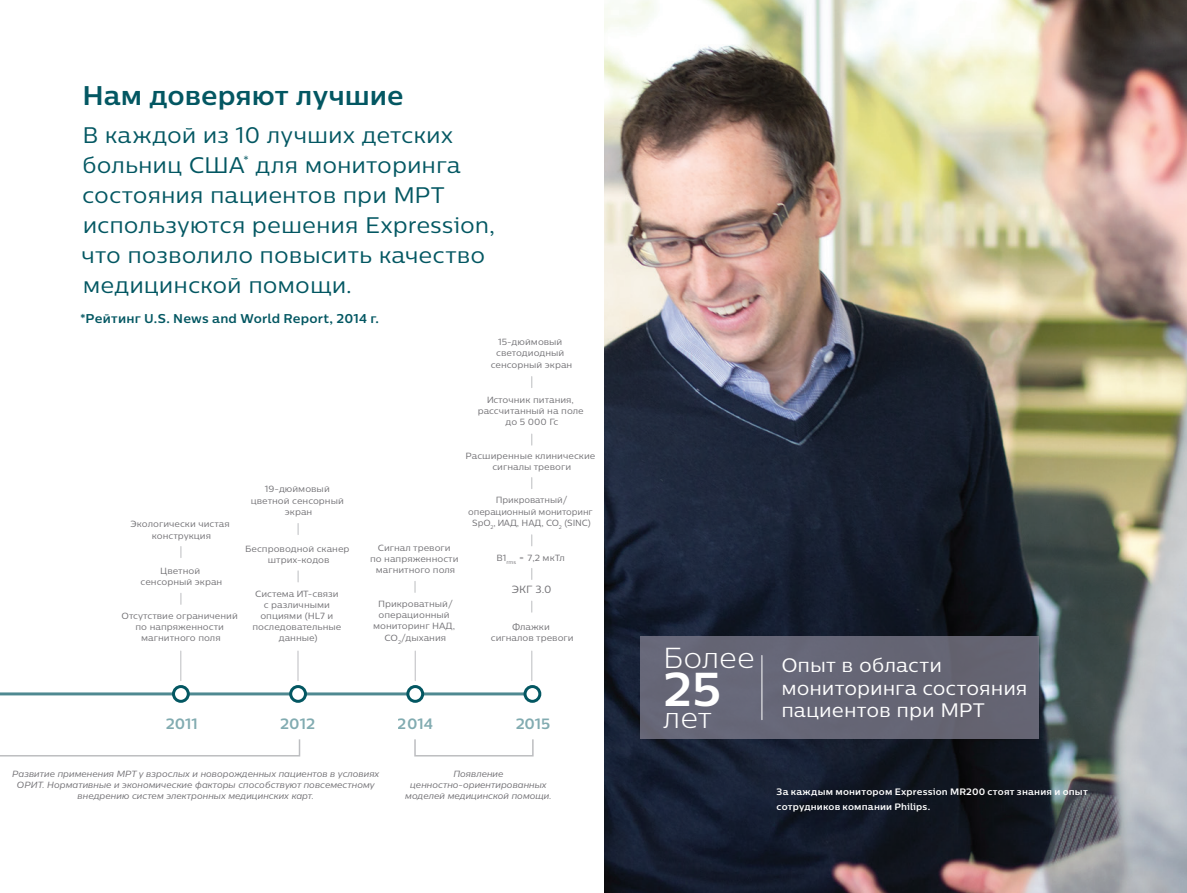
<style>
.page{position:relative;width:1187px;height:893px;background:#fff}
.page>*{position:absolute;margin:0;border:0;box-sizing:border-box;transform-origin:0 0}
.t1{font:700 47.4px "Centrale Sans Pro";color:#fff}
.t2{font:300 28.95px "Centrale Sans Pro";letter-spacing:-.005em;color:#fff}
.t3{font:700 27px "Centrale Sans Pro";color:#035762}
.t4{font:22.5px/30px "Centrale Sans Pro";color:#035762}
.t5{font:19.5px/22.5px "Centrale Sans Pro";color:#fff}
.t6{font:700 14.85px "Centrale Sans Pro";color:#035762}
.t7{font:700 12.75px "Centrale Sans Pro";letter-spacing:.015em;color:#035762}
.t8{font:10.5px "Centrale Sans Pro";color:#717074}
.t9{font:700 9.3px/15px "Centrale Sans Pro";letter-spacing:.02em;color:#fff}
.t10{font:9px/11.2px "Centrale Sans Pro";color:#717074;text-align:center}
.t11{font:italic 9px/11.2px "Centrale Sans Pro";color:#717074;text-align:center}
</style>
<div class="page">
<img style="left:604px;top:0;width:582px;height:893px">
<div style="left:640px;top:636px;width:399px;height:103px;background:#656675"></div>
<hr style="left:761px;top:655px;width:1px;height:65px;background:#fff">
<hr style="left:0;top:692px;width:532px;height:3px;background:#035762">
<div style="left:173px;top:686px;width:15px;height:15px;background:#fff;border-radius:50%"></div>
<div style="left:172px;top:685px;width:18px;height:18px;border:3px solid #035762;border-radius:50%"></div>
<div style="left:291px;top:686px;width:14px;height:15px;background:#fff;border-radius:50%"></div>
<div style="left:289px;top:685px;width:18px;height:18px;border:3px solid #035762;border-radius:50%"></div>
<div style="left:408px;top:686px;width:14px;height:15px;background:#fff;border-radius:50%"></div>
<div style="left:406px;top:685px;width:18px;height:18px;border:3px solid #035762;border-radius:50%"></div>
<div style="left:525px;top:686px;width:15px;height:15px;background:#fff;border-radius:50%"></div>
<div style="left:523px;top:685px;width:18px;height:18px;border:3px solid #035762;border-radius:50%"></div>
<svg style="left:180px;top:546px;width:1px;height:12px"></svg>
<hr style="left:180px;top:651px;width:1px;height:30px;background:#bcbdc0">
<hr style="left:531px;top:651px;width:1px;height:30px;background:#bcbdc0">
<svg style="left:298px;top:523px;width:1px;height:12px"></svg>
<hr style="left:297px;top:651px;width:1px;height:30px;background:#bcbdc0">
<hr style="left:415px;top:651px;width:1px;height:30px;background:#bcbdc0">
<svg style="left:0;top:739px;width:300px;height:17px"></svg>
<div style="left:414px;top:739px;width:119px;height:17px;border:1px solid #bcbdc0"></div>
<h3 class="t3" style="left:83px;top:78px;width:322px">Нам доверяют лучшие</h3>
<h3 class="t4" style="left:82px;top:120px;width:415px">В каждой из 10 лучших детских больниц США<sup>*</sup> для мониторинга состояния пациентов при МРТ используются решения Expression, что позволило повысить качество медицинской помощи.</h3>
<h3 class="t7" style="left:80px;top:310px;width:300px">*Рейтинг U.S. News and World Report, 2014 г.</h3>
<p class="t10" style="left:490px;top:336px;width:83px">15-дюймовый светодиодный сенсорный экран</p>
<p class="t10" style="left:477px;top:394px;width:107px">Источник питания, рассчитанный на поле до 5 000 Гс</p>
<p class="t10" style="left:131px;top:518px;width:101px">Экологически чистая конструкция</p>
<p class="t10" style="left:141px;top:565px;width:83px">Цветной сенсорный экран</p>
<p class="t10" style="left:121px;top:610px;width:118px">Отсутствие ограничений по напряженности магнитного поля</p>
<p class="t10" style="left:251px;top:483px;width:94px">19-дюймовый цветной сенсорный экран</p>
<p class="t10" style="left:245px;top:543px;width:106px">Беспроводной сканер штрих-кодов</p>
<p class="t10" style="left:370px;top:542px;width:90px">Сигнал тревоги<br>по напряженности магнитного поля</p>
<p class="t10" style="left:252px;top:588px;width:91px">Система ИТ-связи с различными опциями (HL7 и последовательные данные)</p>
<p class="t10" style="left:373px;top:598px;width:83px">Прикроватный/ операционный мониторинг НАД,<br>CO<sub>2</sub>/дыхания</p>
<p class="t10" style="left:465px;top:450px;width:131px">Расширенные клинические сигналы тревоги</p>
<p class="t10" style="left:468px;top:494px;width:126px">Прикроватный/ операционный мониторинг<br>SpO<sub>2</sub>, ИАД, НАД, CO<sub>2</sub> (SINC)</p>
<p class="t10" style="left:496px;top:552px;width:70px">B1<sub>rms</sub> = 7,2 мкТл</p>
<p class="t8" style="left:512px;top:583px;width:41px">ЭКГ 3.0</p>
<p class="t10" style="left:491px;top:621px;width:84px">Флажки сигналов тревоги</p>
<h3 class="t6" style="left:166px;top:714px;width:34px">2011</h3>
<h3 class="t6" style="left:280px;top:714px;width:37px">2012</h3>
<h3 class="t6" style="left:398px;top:714px;width:37px">2014</h3>
<h3 class="t6" style="left:515px;top:714px;width:37px">2015</h3>
<p class="t11" style="left:12px;top:768px;width:368px">Развитие применения МРТ у взрослых и новорожденных пациентов в условиях<br>ОРИТ. Нормативные и экономические факторы способствуют повсеместному внедрению систем электронных медицинских карт.</p>
<p class="t11" style="left:405px;top:768px;width:148px">Появление ценностно-ориентированных моделей медицинской помощи.</p>
<h2 class="t2" style="left:663px;top:639px;width:93px">Более</h2>
<h1 class="t1" style="left:663px;top:659px;width:60px">25</h1>
<h2 class="t2" style="left:663px;top:700px;width:50px">лет</h2>
<h3 class="t5" style="left:781px;top:654px;width:248px">Опыт в области мониторинга состояния пациентов при МРТ</h3>
<p class="t9" style="left:776px;top:784px;width:312px">За каждым монитором Expression MR200 стоят знания и опыт сотрудников компании Philips.</p>
</div>
